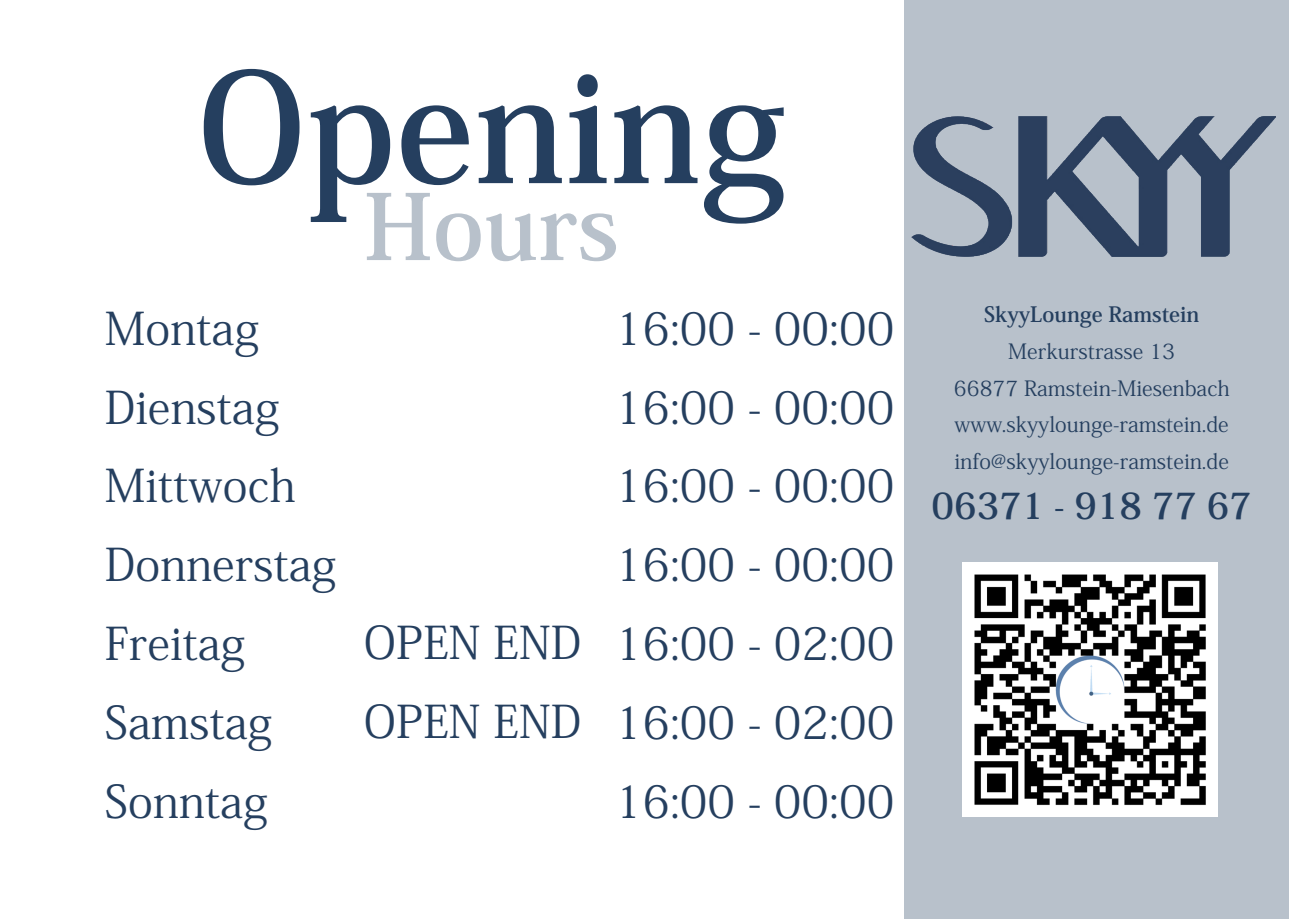
<style>
.page{position:relative;width:1289px;height:919px;background:#fff}
.page>*{position:absolute;margin:0;border:0;box-sizing:border-box;transform-origin:0 0}
.t1{font:700 150px "Koz Min Pr 6 N";color:#253f5f}
.t2{font:700 90px "Koz Min Pr 6 N";color:#b8c1cb}
.t3{font:45px "Koz Min Pr 6 N";color:#253f5f}
.t4{font:700 36px "Koz Min Pr 6 N";color:#253f5f}
.t5{font:21px "Koz Min Pr 6 N";color:#253f5f}
.t6{font:700 21px "Koz Min Pr 6 N";color:#253f5f}
</style>
<div class="page">
<div style="left:904px;top:0;width:384px;height:918px;background:#b8c1cb"></div>
<img style="left:911px;top:116px;width:364px;height:141px">
<img style="left:962px;top:562px;width:254px;height:254px">
<p class="t1" style="left:197px;top:44px;width:591px">Opening</p>
<p class="t2" style="left:364px;top:176px;width:256px">Hours</p>
<p class="t3" style="left:105px;top:303px;width:156px">Montag</p>
<p class="t3" style="left:105px;top:382px;width:176px">Dienstag</p>
<p class="t3" style="left:105px;top:460px;width:192px">Mittwoch</p>
<p class="t3" style="left:105px;top:539px;width:233px">Donnerstag</p>
<p class="t3" style="left:105px;top:618px;width:142px">Freitag</p>
<p class="t3" style="left:105px;top:697px;width:169px">Samstag</p>
<p class="t3" style="left:105px;top:775px;width:165px">Sonntag</p>
<p class="t3" style="left:364px;top:617px;width:219px">OPEN END</p>
<p class="t3" style="left:364px;top:696px;width:219px">OPEN END</p>
<p class="t3" style="left:614px;top:303px;width:281px">16:00 - 00:00</p>
<p class="t3" style="left:614px;top:382px;width:281px">16:00 - 00:00</p>
<p class="t3" style="left:614px;top:460px;width:281px">16:00 - 00:00</p>
<p class="t3" style="left:614px;top:539px;width:281px">16:00 - 00:00</p>
<p class="t3" style="left:614px;top:618px;width:281px">16:00 - 02:00</p>
<p class="t3" style="left:614px;top:697px;width:281px">16:00 - 02:00</p>
<p class="t3" style="left:614px;top:775px;width:281px">16:00 - 00:00</p>
<p class="t6" style="left:984px;top:302px;width:216px">SkyyLounge Ramstein</p>
<p class="t5" style="left:1008px;top:339px;width:168px">Merkurstrasse 13</p>
<p class="t5" style="left:953px;top:376px;width:277px">66877 Ramstein-Miesenbach</p>
<p class="t5" style="left:954px;top:413px;width:276px">www.skyylounge-ramstein.de</p>
<p class="t5" style="left:954px;top:449px;width:276px">info@skyylounge-ramstein.de</p>
<p class="t4" style="left:931px;top:485px;width:322px">06371 - 918 77 67</p>
</div>
